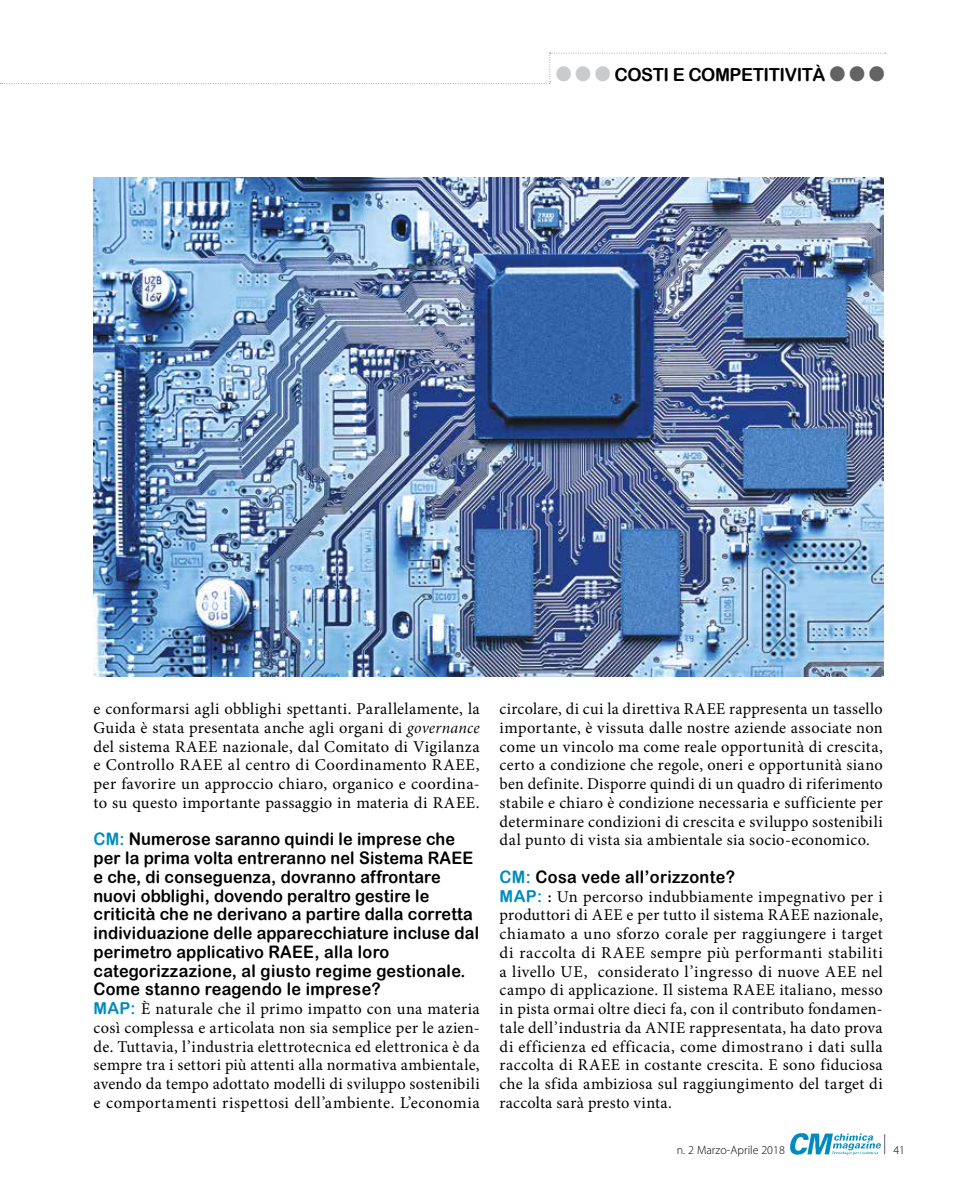
<style>
.page{position:relative;width:978px;height:1191px;background:#fff}
.page>*{position:absolute;margin:0;border:0;box-sizing:border-box;transform-origin:0 0}
.t1{font:18px "Arial Rounded MT Bold";letter-spacing:-.025em;color:#000}
.t2{font:17.25px/18.8px "Arial Rounded MT Bold";letter-spacing:.01em;color:#000;scale:.94 1}
.t3{font:16.5px/18.8px "Minion Pro";letter-spacing:.025em;color:#000;text-align:justify}
.t4{font:300 12px "Myriad Pro";color:#000}
.s1{color:#cacbcd}
.s2{color:#646363}
.s3{font-family:"Minion Pro It Subh"}
.s4{color:#008cbe}
.s5{font-family:"Arial Rounded MT Bold";color:#008cbe}
.s6{font-family:"Minion Pro Bold Cn Subh"}
</style>
<div class="page">
<svg style="left:0;top:53px;width:886px;height:31px"></svg>
<svg style="left:884px;top:1134px;width:1px;height:20px"></svg>
<img style="left:790px;top:1133px;width:91px;height:22px">
<img style="left:94px;top:178px;width:790px;height:498px">
<p class="t1" style="left:556px;top:64px;width:331px"><span class="s1">●</span> <span class="s1">●</span> <span class="s1">●</span> COSTI E COMPETITIVITÀ <span class="s2">●</span> <span class="s2">●</span> <span class="s2">●</span></p>
<p class="t3" style="left:94px;top:699px;width:388px">e conformarsi agli obblighi spettanti. Parallelamente, la Guida è stata presentata anche agli organi di <span class="s3">governance </span>del sistema RAEE nazionale, dal Comitato di Vigilanza e Controllo RAEE al centro di Coordinamento RAEE, per favorire un approccio chiaro, organico e coordina&shy;to su questo importante passaggio in materia di RAEE.</p>
<p class="t2" style="left:94px;top:829px;width:412px"><span class="s4">CM:</span> Numerose saranno quindi le imprese che per la prima volta entreranno nel Sistema RAEE e che, di conseguenza, dovranno affrontare nuovi obblighi, dovendo peraltro gestire le criticità che ne derivano a partire dalla corretta individuazione delle apparecchiature incluse dal perimetro applicativo RAEE, alla loro categorizzazione, al giusto regime gestionale.<br>Come stanno reagendo le imprese?</p>
<p class="t3" style="left:94px;top:999px;width:388px"><span class="s5">MAP:</span> È naturale che il primo impatto con una materia così complessa e articolata non sia semplice per le azien&shy;de. Tuttavia, l’industria elettrotecnica ed elettronica è da sempre tra i settori più attenti alla normativa ambientale, avendo da tempo adottato modelli di sviluppo sostenibili e comportamenti rispettosi dell’ambiente. L’economia</p>
<p class="t3" style="left:500px;top:699px;width:385px">circolare, di cui la direttiva RAEE rappresenta un tassello importante, è vissuta dalle nostre aziende associate non come un vincolo ma come reale opportunità di crescita, certo a condizione che regole, oneri e opportunità siano ben definite. Disporre quindi di un quadro di riferimento stabile e chiaro è condizione necessaria e sufficiente per determinare condizioni di crescita e sviluppo sostenibili dal punto di vista sia ambientale sia socio-economico.</p>
<p class="t2" style="left:500px;top:867px;width:252px"><span class="s4">CM:</span> Cosa vede all’orizzonte?</p>
<p class="t3" style="left:500px;top:887px;width:385px"><span class="s5">MAP:</span> <span class="s6">:</span> Un percorso indubbiamente impegnativo per i produttori di AEE e per tutto il sistema RAEE nazionale, chiamato a uno sforzo corale per raggiungere i target di raccolta di RAEE sempre più performanti stabiliti a livello UE, considerato l’ingresso di nuove AEE nel campo di applicazione. Il sistema RAEE italiano, messo in pista ormai oltre dieci fa, con il contributo fondamen&shy;tale dell’industria da ANIE rappresentata, ha dato prova di efficienza ed efficacia, come dimostrano i dati sulla raccolta di RAEE in costante crescita. E sono fiduciosa che la sfida ambiziosa sul raggiungimento del target di raccolta sarà presto vinta.</p>
<p class="t4" style="left:677px;top:1142px;width:109px">n. 2 Marzo-Aprile 2018</p>
<p class="t4" style="left:893px;top:1142px;width:13px">41</p>
</div>
